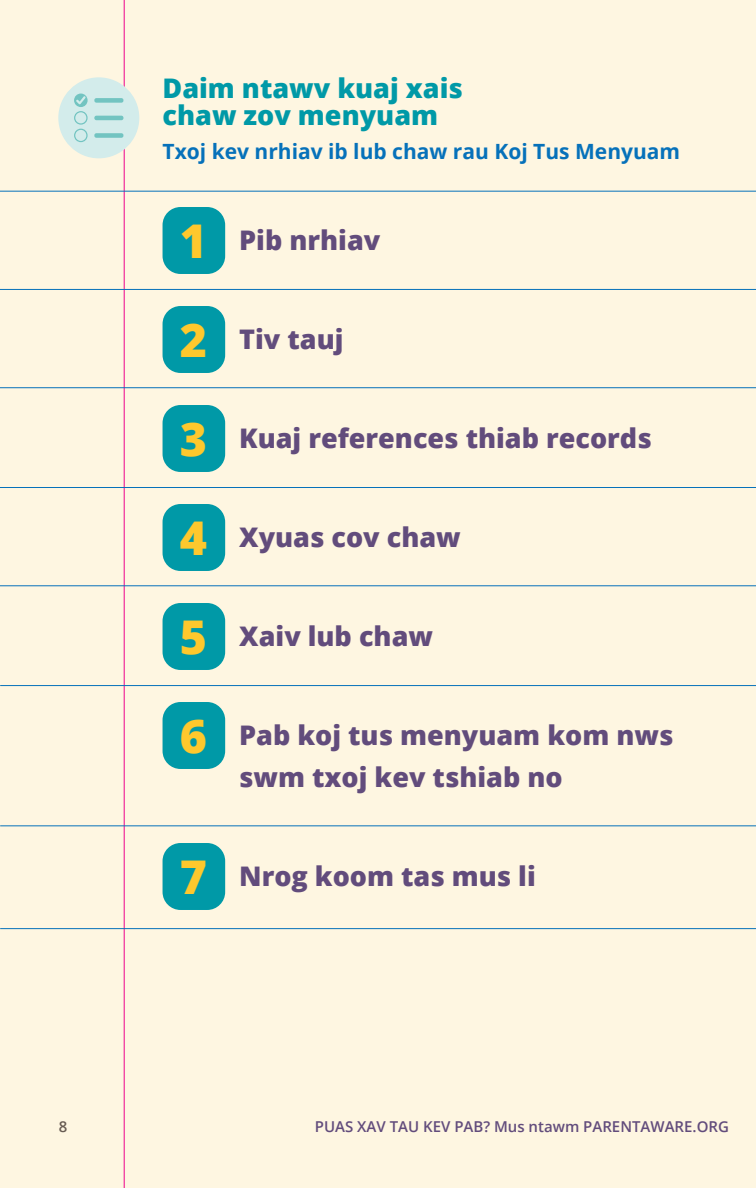
<style>
.page{position:relative;width:756px;height:1188px;background:#fef6e1}
.page>*{position:absolute;margin:0;border:0;box-sizing:border-box;transform-origin:0 0}
.HEADER{font:800 46.5px "Open Sans";color:#fec82d}
.TEXT{font:800 27px/42px "Open Sans";color:#624c7c}
.HEADER-2{font:800 27px/27px "Open Sans";color:#0099a7}
.Subhead{font:700 21px "Open Sans";color:#0671ba}
.t1{font:600 15px "Open Sans";color:#624c7c}
.t2{font:600 15px "Open Sans";color:#675b52}
</style>
<div class="page">
<div style="left:163px;top:207px;width:62px;height:67px;background:#0099a7;border-radius:18px"></div>
<div style="left:163px;top:306px;width:62px;height:67px;background:#0099a7;border-radius:18px"></div>
<div style="left:163px;top:405px;width:62px;height:67px;background:#0099a7;border-radius:18px"></div>
<div style="left:163px;top:504px;width:62px;height:67px;background:#0099a7;border-radius:18px"></div>
<div style="left:163px;top:603px;width:62px;height:67px;background:#0099a7;border-radius:18px"></div>
<div style="left:163px;top:702px;width:62px;height:67px;background:#0099a7;border-radius:18px"></div>
<div style="left:163px;top:843px;width:62px;height:67px;background:#0099a7;border-radius:18px"></div>
<hr style="left:124px;top:0;width:1px;height:1188px;background:#ed028c">
<hr style="left:0;top:289px;width:756px;height:1px;background:#0671ba">
<hr style="left:0;top:387px;width:756px;height:1px;background:#0671ba">
<hr style="left:0;top:487px;width:756px;height:1px;background:#0671ba">
<hr style="left:0;top:586px;width:756px;height:1px;background:#0671ba">
<hr style="left:0;top:685px;width:756px;height:1px;background:#0671ba">
<hr style="left:0;top:826px;width:756px;height:1px;background:#0671ba">
<hr style="left:0;top:928px;width:756px;height:1px;background:#0671ba">
<hr style="left:0;top:191px;width:756px;height:1px;background:#0671ba">
<div style="left:58px;top:77px;width:81px;height:81px;background:#d3eceb;border-radius:50%"></div>
<svg style="left:74px;top:94px;width:50px;height:48px"></svg>
<p class="HEADER-2" style="left:163px;top:74px;width:302px">Daim ntawv kuaj xais chaw zov menyuam</p>
<p class="Subhead" style="left:163px;top:137px;width:519px">Txoj kev nrhiav ib lub chaw rau Koj Tus Menyuam</p>
<p class="HEADER" style="left:180px;top:206px;width:29px">1</p>
<p class="TEXT" style="left:239px;top:218px;width:143px">Pib nrhiav</p>
<p class="HEADER" style="left:180px;top:305px;width:29px">2</p>
<p class="TEXT" style="left:239px;top:317px;width:106px">Tiv tauj</p>
<p class="HEADER" style="left:180px;top:404px;width:29px">3</p>
<p class="TEXT" style="left:239px;top:416px;width:414px">Kuaj references thiab records</p>
<p class="HEADER" style="left:180px;top:503px;width:29px">4</p>
<p class="TEXT" style="left:239px;top:515px;width:223px">Xyuas cov chaw</p>
<p class="HEADER" style="left:180px;top:602px;width:29px">5</p>
<p class="TEXT" style="left:239px;top:614px;width:195px">Xaiv lub chaw</p>
<p class="HEADER" style="left:180px;top:701px;width:29px">6</p>
<p class="TEXT" style="left:239px;top:713px;width:436px">Pab koj tus menyuam kom nws swm txoj kev tshiab no</p>
<p class="HEADER" style="left:180px;top:842px;width:29px">7</p>
<p class="TEXT" style="left:239px;top:854px;width:298px">Nrog koom tas mus li</p>
<p class="t2" style="left:59px;top:1116px;width:10px">8</p>
<p class="t1" style="left:315px;top:1116px;width:416px">PUAS XAV TAU KEV PAB? Mus ntawm PARENTAWARE.ORG</p>
</div>
